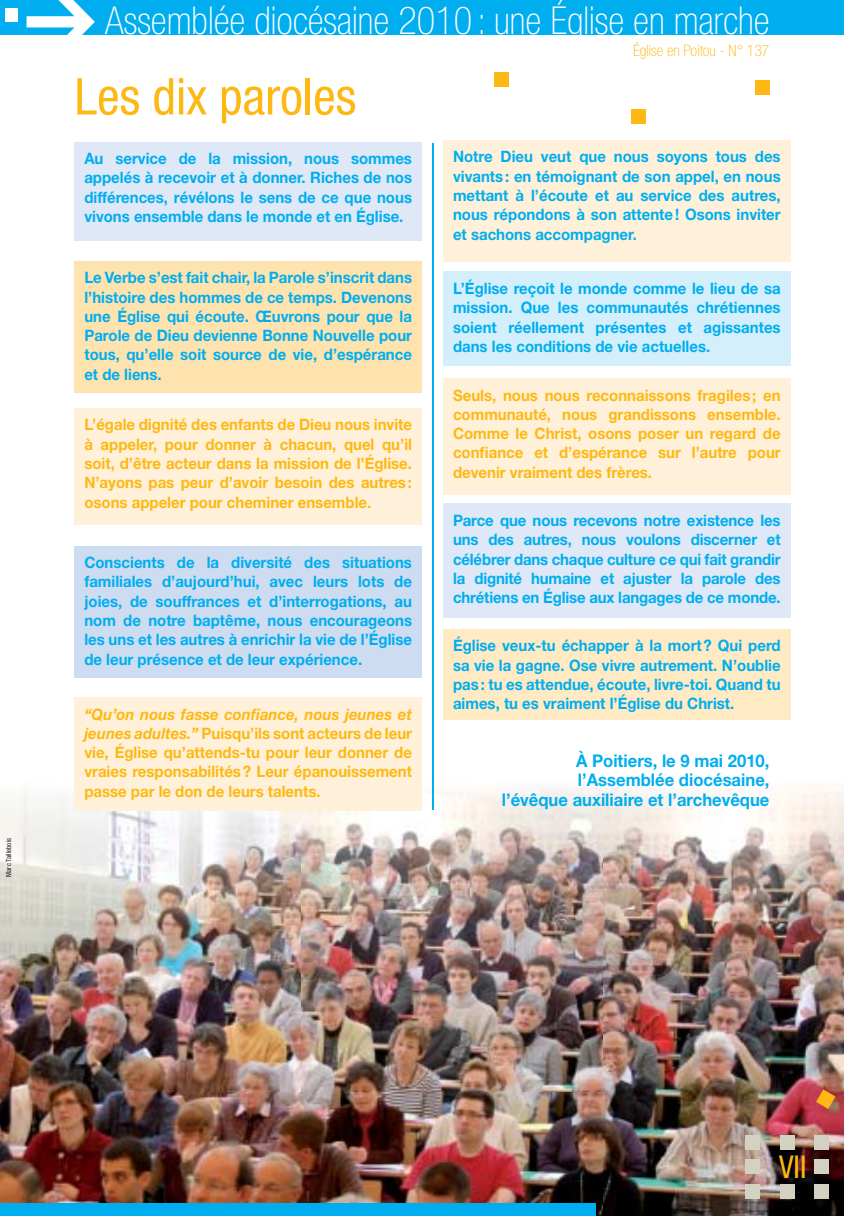
<style>
.page{position:relative;width:844px;height:1216px;background:#fff}
.page>*{position:absolute;margin:0;border:0;box-sizing:border-box;transform-origin:0 0}
.t1{font:condensed 50.75px "Helvetica Neue";color:#fdb813}
.t2{font:100 condensed 38.5px "Helvetica Neue";color:#fff}
.t3{font:condensed 31.5px "Helvetica Neue";color:#fdb813}
.t4{font:700 17.5px/19.2px "Helvetica Neue";color:#00aeef;text-align:right;scale:.95 1}
.t5{font:700 15.75px/19.2px "Helvetica Neue";color:#00aeef;text-align:justify;scale:.95 1}
.t6{font:700 15.75px/19.2px "Helvetica Neue";color:#fdb813;text-align:justify;scale:.95 1}
.t7{font:100 condensed 15.75px "Helvetica Neue";color:#fdb813}
.t8{font:condensed 7px "Helvetica Neue";color:#231f20}
.s1{font-style:italic}
</style>
<div class="page">
<div style="left:0;top:0;width:843px;height:35px;background:#00aeef"></div>
<div style="left:5px;top:8px;width:13px;height:14px;background:#fff"></div>
<img style="left:0;top:781px;width:843px;height:434px">
<div style="left:814px;top:1159px;width:14px;height:15px;background:#d3d1c2"></div>
<div style="left:814px;top:1184px;width:14px;height:14px;background:#d3d1c2"></div>
<div style="left:780px;top:1184px;width:14px;height:14px;background:#d3d1c2"></div>
<div style="left:745px;top:1184px;width:14px;height:14px;background:#d3d1c2"></div>
<div style="left:745px;top:1159px;width:14px;height:15px;background:#d3d1c2"></div>
<div style="left:745px;top:1134px;width:14px;height:15px;background:#d3d1c2"></div>
<div style="left:814px;top:1134px;width:14px;height:15px;background:#d3d1c2"></div>
<div style="left:780px;top:1134px;width:14px;height:15px;background:#d3d1c2"></div>
<svg style="left:815px;top:1089px;width:20px;height:19px"></svg>
<div style="left:0;top:1203px;width:595px;height:12px;background:#00aeef"></div>
<div style="left:755px;top:80px;width:14px;height:14px;background:#fdb813"></div>
<div style="left:631px;top:109px;width:14px;height:15px;background:#fdb813"></div>
<div style="left:494px;top:72px;width:14px;height:14px;background:#fdb813"></div>
<div style="left:74px;top:142px;width:348px;height:98px;background:#dfe8f6"></div>
<div style="left:74px;top:408px;width:348px;height:117px;background:#fff1d9"></div>
<div style="left:74px;top:546px;width:348px;height:131px;background:#cddcf1"></div>
<div style="left:443px;top:140px;width:347px;height:122px;background:#fff1d9"></div>
<div style="left:443px;top:272px;width:347px;height:94px;background:#d4effc"></div>
<div style="left:443px;top:504px;width:347px;height:114px;background:#dfe8f6"></div>
<div style="left:443px;top:629px;width:347px;height:90px;background:#ffeac4"></div>
<div style="left:443px;top:378px;width:347px;height:117px;background:#fff1d9"></div>
<div style="left:74px;top:697px;width:348px;height:114px;background:#fff1d9"></div>
<div style="left:74px;top:261px;width:348px;height:131px;background:#ffe3af"></div>
<hr style="left:432px;top:143px;width:1px;height:667px;background:#00aeef">
<p class="t8" style="left:6px;top:876px;width:40px;rotate:-90deg">Marc Taillebois</p>
<h2 class="t2" style="left:24px;top:7px;width:747px">➔ Assemblée diocésaine 2010 : une Église en marche</h2>
<p class="t7" style="left:633px;top:45px;width:138px">Église en Poitou - N° 137</p>
<h1 class="t1" style="left:74px;top:78px;width:283px">Les dix paroles</h1>
<p class="t5" style="left:84px;top:150px;width:346px">Au service de la mission, nous sommes appelés à recevoir et à donner. Riches de nos différences, révélons le sens de ce que nous vivons ensemble dans le monde et en Église.</p>
<p class="t5" style="left:84px;top:269px;width:346px">Le Verbe s’est fait chair, la Parole s’inscrit dans l’histoire des hommes de ce temps. Devenons une Église qui écoute. Œuvrons pour que la Parole de Dieu devienne Bonne Nouvelle pour tous, qu’elle soit source de vie, d’espérance et de liens.</p>
<p class="t6" style="left:84px;top:416px;width:346px">L’égale dignité des enfants de Dieu nous invite à appeler, pour donner à chacun, quel qu’il soit, d’être acteur dans la mission de l’Église.<br>N’ayons pas peur d’avoir besoin des autres : osons appeler pour cheminer ensemble.</p>
<p class="t5" style="left:84px;top:554px;width:346px">Conscients de la diversité des situations familiales d’aujourd’hui, avec leurs lots de joies, de souffrances et d’interrogations, au nom de notre baptême, nous encourageons les uns et les autres à enrichir la vie de l’Église de leur présence et de leur expérience.</p>
<p class="t6" style="left:84px;top:705px;width:346px"><span class="s1">“Qu’on nous fasse confiance, nous jeunes et jeunes adultes.”</span> Puisqu’ils sont acteurs de leur vie, Église qu’attends-tu pour leur donner de vraies responsabilités ? Leur épanouissement passe par le don de leurs talents.</p>
<p class="t5" style="left:453px;top:149px;width:346px">Notre Dieu veut que nous soyons tous des vivants : en témoignant de son appel, en nous mettant à l’écoute et au service des autres, nous répondons à son attente ! Osons inviter et sachons accompagner.</p>
<p class="t5" style="left:453px;top:280px;width:346px">L’Église reçoit le monde comme le lieu de sa mission. Que les communautés chrétiennes soient réellement présentes et agissantes dans les conditions de vie actuelles.</p>
<p class="t6" style="left:453px;top:387px;width:346px">Seuls, nous nous reconnaissons fragiles ; en communauté, nous grandissons ensemble.<br>Comme le Christ, osons poser un regard de confiance et d’espérance sur l’autre pour devenir vraiment des frères.</p>
<p class="t5" style="left:453px;top:512px;width:346px">Parce que nous recevons notre existence les uns des autres, nous voulons discerner et célébrer dans chaque culture ce qui fait grandir la dignité humaine et ajuster la parole des chrétiens en Église aux langages de ce monde.</p>
<p class="t5" style="left:453px;top:637px;width:346px">Église veux-tu échapper à la mort ? Qui perd sa vie la gagne. Ose vivre autrement. N’oublie pas : tu es attendue, écoute, livre-toi. Quand tu aimes, tu es vraiment l’Église du Christ.</p>
<p class="t4" style="left:501px;top:753px;width:283px">À Poitiers, le 9 mai 2010, l’Assemblée diocésaine,<br>l’évêque auxiliaire et l’archevêque</p>
<h3 class="t3" style="left:778px;top:1155px;width:29px">VII</h3>
</div>
